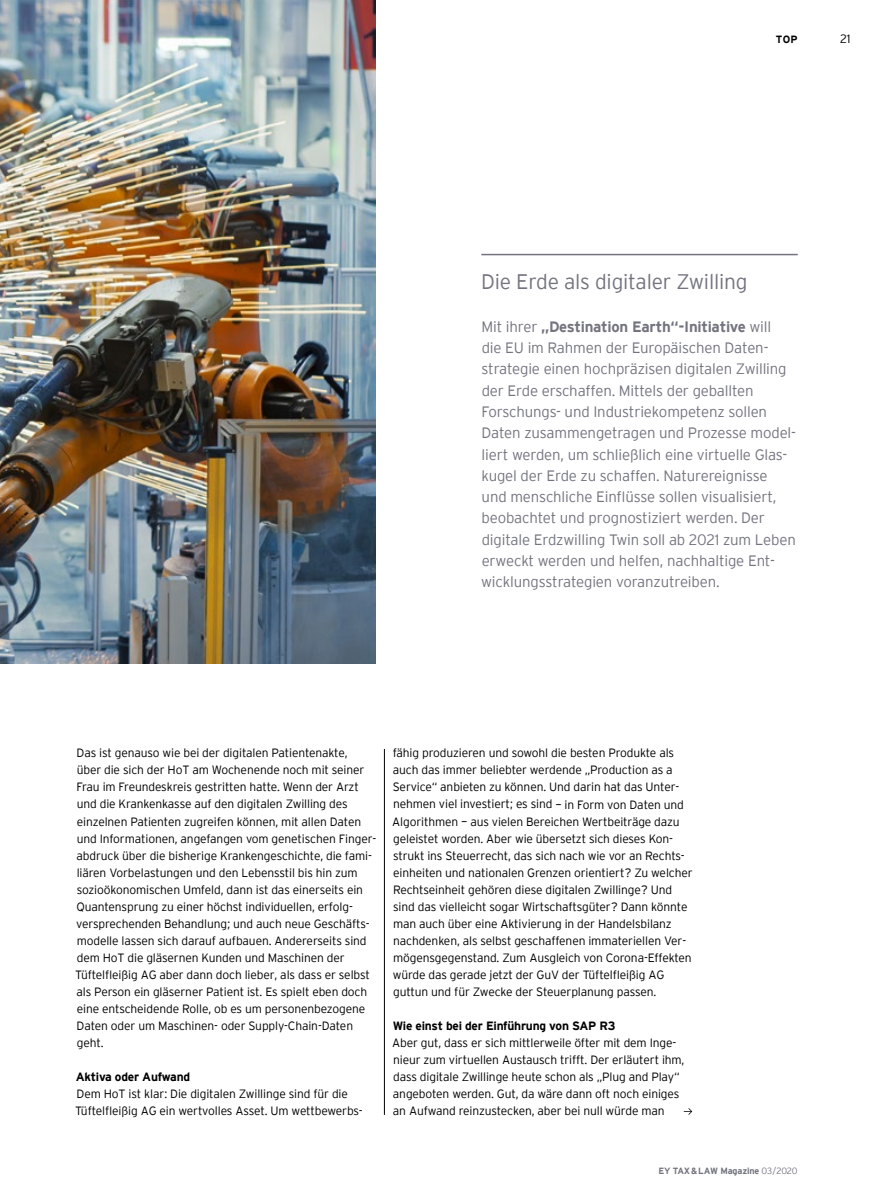
<style>
.page{position:relative;width:893px;height:1200px;background:#fff}
.page>*{position:absolute;margin:0;border:0;box-sizing:border-box;transform-origin:0 0}
.t1{font:300 21px "EY Interstate";letter-spacing:-.01em;color:#747480}
.t2{font:300 15px/21.3px "EY Interstate";letter-spacing:-.01em;color:#747480}
.t3{font:300 12px/17px "EY Interstate";letter-spacing:-.01em;color:#000}
.t4{font:700 12px "EY Interstate";letter-spacing:-.02em;color:#000}
.t5{font:700 10.5px "EY Interstate";color:#000}
.t6{font:700 9px "EY Interstate";letter-spacing:-.02em;color:#747480}
.s1{font-weight:700}
.s2{font-weight:300}
</style>
<div class="page">
<hr style="left:384px;top:748px;width:1px;height:366px;background:#000">
<hr style="left:481px;top:254px;width:317px;height:1px;background:#747480">
<img style="left:0;top:0;width:376px;height:663px">
<svg style="left:684px;top:1108px;width:8px;height:6px"></svg>
<p class="t5" style="left:776px;top:31px;width:23px">TOP</p>
<p class="t3" style="left:840px;top:29px;width:12px">21</p>
<h1 class="t1" style="left:481px;top:267px;width:268px">Die Erde als digitaler Zwilling</h1>
<p class="t2" style="left:481px;top:315px;width:316px">Mit ihrer <span class="s1">„Destination Earth“-Initiative</span> will<br>die EU im Rahmen der Europäischen Daten&shy;strategie einen hochpräzisen digitalen Zwilling der Erde erschaffen. Mittels der geballten Forschungs- und Industriekompetenz sollen Daten zusammengetragen und Prozesse model&shy;liert werden, um schließlich eine virtuelle Glas&shy;kugel der Erde zu schaffen. Naturereignisse<br>und menschliche Einflüsse sollen visualisiert, beobachtet und prognostiziert werden. Der digitale Erdzwilling Twin soll ab 2021 zum Leben erweckt werden und helfen, nachhaltige Ent&shy;wicklungsstrategien voranzutreiben.</p>
<p class="t3" style="left:75px;top:743px;width:303px">Das ist genauso wie bei der digitalen Patientenakte,<br>über die sich der HoT am Wochenende noch mit seiner Frau im Freundeskreis gestritten hatte. Wenn der Arzt und die Krankenkasse auf den digitalen Zwilling des einzelnen Patienten zugreifen können, mit allen Daten und Informationen, angefangen vom genetischen Finger&shy;abdruck über die bisherige Krankengeschichte, die fami&shy;liären Vorbelastungen und den Lebensstil bis hin zum sozioökonomischen Umfeld, dann ist das einerseits ein Quantensprung zu einer höchst individuellen, erfolg&shy;versprechenden Behandlung; und auch neue Geschäfts&shy;modelle lassen sich darauf aufbauen. Andererseits sind dem HoT die gläsernen Kunden und Maschinen der Tüftelfleißig AG aber dann doch lieber, als dass er selbst als Person ein gläserner Patient ist. Es spielt eben doch eine entscheidende Rolle, ob es um personenbezogene Daten oder um Maschinen- oder Supply-Chain-Daten geht.</p>
<p class="t4" style="left:76px;top:1067px;width:116px">Aktiva oder Aufwand</p>
<p class="t3" style="left:75px;top:1084px;width:289px">Dem HoT ist klar: Die digitalen Zwillinge sind für die<br>Tüftelfleißig AG ein wertvolles Asset. Um wettbewerbs-</p>
<p class="t3" style="left:392px;top:743px;width:302px">fähig produzieren und sowohl die besten Produkte als auch das immer beliebter werdende „Production as a Service“ anbieten zu können. Und darin hat das Unter&shy;nehmen viel investiert; es sind – in Form von Daten und Algorithmen – aus vielen Bereichen Wertbeiträge dazu geleistet worden. Aber wie übersetzt sich dieses Kon&shy;strukt ins Steuerrecht, das sich nach wie vor an Rechts&shy;einheiten und nationalen Grenzen orientiert? Zu welcher Rechtseinheit gehören diese digitalen Zwillinge? Und sind das vielleicht sogar Wirtschaftsgüter? Dann könnte man auch über eine Aktivierung in der Handelsbilanz nachdenken, als selbst geschaffenen immateriellen Ver&shy;mögensgegenstand. Zum Ausgleich von Corona-Effekten würde das gerade jetzt der GuV der Tüftelfleißig AG guttun und für Zwecke der Steuerplanung passen.</p>
<p class="t4" style="left:393px;top:1016px;width:224px">Wie einst bei der Einführung von SAP R3</p>
<p class="t3" style="left:392px;top:1033px;width:294px">Aber gut, dass er sich mittlerweile öfter mit dem Inge&shy;nieur zum virtuellen Austausch trifft. Der erläutert ihm, dass digitale Zwillinge heute schon als „Plug and Play“ angeboten werden. Gut, da wäre dann oft noch einiges an Aufwand reinzustecken, aber bei null würde man</p>
<p class="t6" style="left:659px;top:1164px;width:141px">EY TAX&amp;LAW Magazine <span class="s2">03/2020</span></p>
</div>
